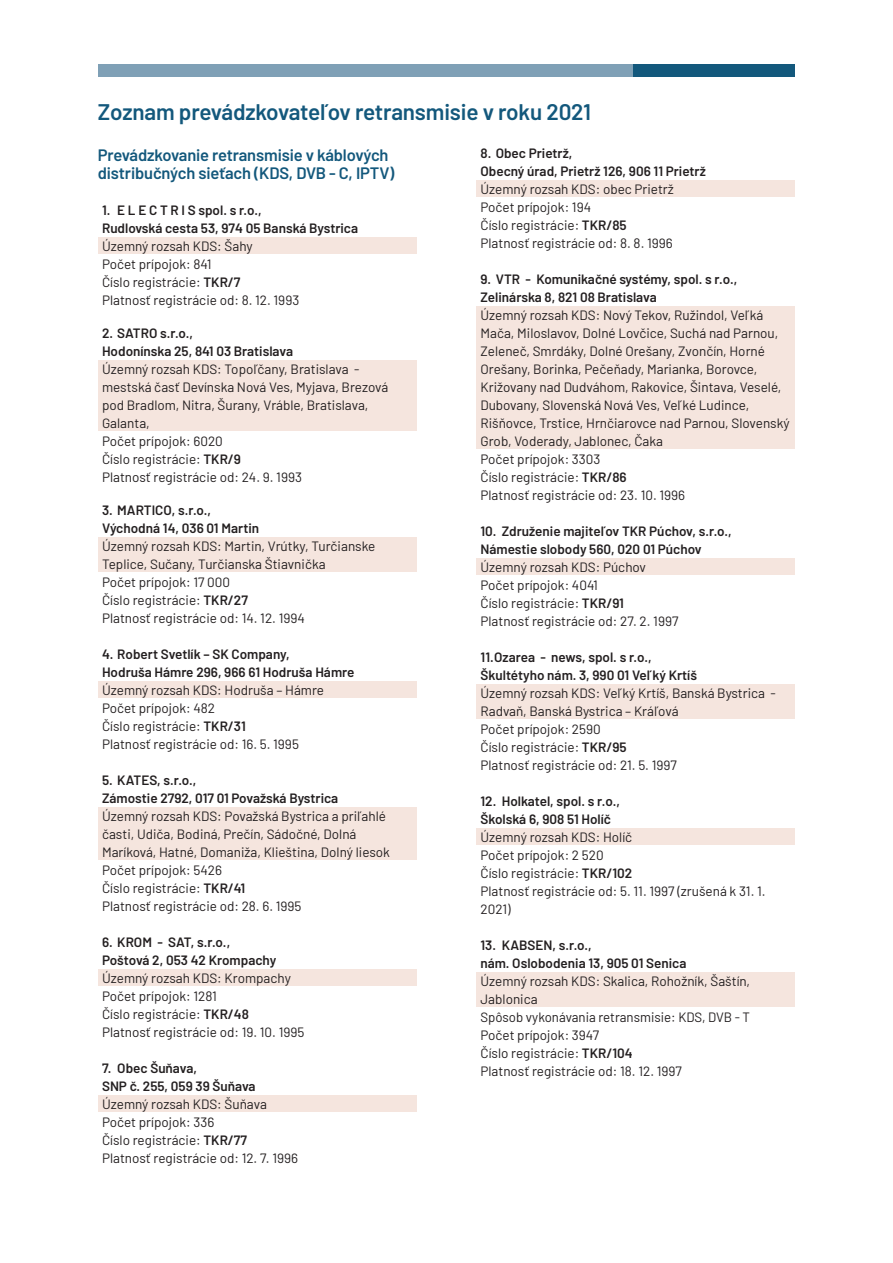
<style>
.page{position:relative;width:893px;height:1263px;background:#fff}
.page>*{position:absolute;margin:0;border:0;box-sizing:border-box;transform-origin:0 0}
.t1{font:600 22.5px "Barlow";letter-spacing:-.01em;color:#13587c}
.t2{font:600 16.5px/18px "Barlow";letter-spacing:-.01em;color:#13587c}
.t3{font:13.5px/18px "Barlow";color:#231f20}
.t4{font:600 13.5px/18px "Barlow";color:#231f20}
.s1{font-weight:600}
</style>
<div class="page">
<div style="left:98px;top:64px;width:536px;height:13px;background:#7fa0b6"></div>
<div style="left:634px;top:64px;width:161px;height:13px;background:#13587c"></div>
<div style="left:98px;top:238px;width:319px;height:16px;background:#f5e5de"></div>
<div style="left:98px;top:361px;width:319px;height:70px;background:#f5e5de"></div>
<div style="left:98px;top:538px;width:319px;height:34px;background:#f5e5de"></div>
<div style="left:98px;top:682px;width:319px;height:16px;background:#f5e5de"></div>
<div style="left:98px;top:808px;width:319px;height:52px;background:#f5e5de"></div>
<div style="left:98px;top:970px;width:319px;height:16px;background:#f5e5de"></div>
<div style="left:98px;top:1096px;width:319px;height:16px;background:#f5e5de"></div>
<div style="left:476px;top:181px;width:319px;height:16px;background:#f5e5de"></div>
<div style="left:476px;top:307px;width:319px;height:142px;background:#f5e5de"></div>
<div style="left:476px;top:559px;width:319px;height:16px;background:#f5e5de"></div>
<div style="left:476px;top:685px;width:319px;height:34px;background:#f5e5de"></div>
<div style="left:476px;top:829px;width:319px;height:16px;background:#f5e5de"></div>
<div style="left:476px;top:973px;width:319px;height:34px;background:#f5e5de"></div>
<p class="t1" style="left:98px;top:96px;width:495px">Zoznam prevádzkovateľov retransmisie v roku 2021</p>
<p class="t2" style="left:98px;top:145px;width:298px">Prevádzkovanie retransmisie v káblových distribučných sieťach (KDS, DVB - C, IPTV)</p>
<p class="t4" style="left:102px;top:200px;width:258px">1. E L E C T R I S spol. s r.o.,<br>Rudlovská cesta 53, 974 05 Banská Bystrica</p>
<p class="t3" style="left:102px;top:236px;width:152px">Územný rozsah KDS: Šahy</p>
<p class="t3" style="left:102px;top:254px;width:111px">Počet prípojok: 841</p>
<p class="t3" style="left:102px;top:272px;width:140px">Číslo registrácie: <span class="s1">TKR/7</span></p>
<p class="t3" style="left:102px;top:290px;width:199px">Platnosť registrácie od: 8. 12. 1993</p>
<p class="t4" style="left:102px;top:323px;width:192px">2. SATRO s.r.o.,<br>Hodonínska 25, 841 03 Bratislava</p>
<p class="t3" style="left:102px;top:359px;width:288px">Územný rozsah KDS: Topoľčany, Bratislava - mestská časť Devínska Nová Ves, Myjava, Brezová pod Bradlom, Nitra, Šurany, Vráble, Bratislava, Galanta,</p>
<p class="t3" style="left:102px;top:431px;width:122px">Počet prípojok: 6020</p>
<p class="t3" style="left:102px;top:449px;width:141px">Číslo registrácie: <span class="s1">TKR/9</span></p>
<p class="t3" style="left:102px;top:467px;width:201px">Platnosť registrácie od: 24. 9. 1993</p>
<p class="t4" style="left:102px;top:500px;width:159px">3. MARTICO, s.r.o.,<br>Východná 14, 036 01 Martin</p>
<p class="t3" style="left:102px;top:536px;width:275px">Územný rozsah KDS: Martin, Vrútky, Turčianske<br>Teplice, Sučany, Turčianska Štiavnička</p>
<p class="t3" style="left:102px;top:572px;width:130px">Počet prípojok: 17 000</p>
<p class="t3" style="left:102px;top:590px;width:147px">Číslo registrácie: <span class="s1">TKR/27</span></p>
<p class="t3" style="left:102px;top:608px;width:204px">Platnosť registrácie od: 14. 12. 1994</p>
<p class="t4" style="left:102px;top:644px;width:254px">4. Robert Svetlík – SK Company,<br>Hodruša Hámre 296, 966 61 Hodruša Hámre</p>
<p class="t3" style="left:102px;top:680px;width:224px">Územný rozsah KDS: Hodruša – Hámre</p>
<p class="t3" style="left:102px;top:698px;width:115px">Počet prípojok: 482</p>
<p class="t3" style="left:102px;top:716px;width:145px">Číslo registrácie: <span class="s1">TKR/31</span></p>
<p class="t3" style="left:102px;top:734px;width:198px">Platnosť registrácie od: 16. 5. 1995</p>
<p class="t4" style="left:102px;top:770px;width:238px">5. KATES, s.r.o.,<br>Zámostie 2792, 017 01 Považská Bystrica</p>
<p class="t3" style="left:102px;top:806px;width:289px">Územný rozsah KDS: Považská Bystrica a priľahlé časti, Udiča, Bodiná, Prečín, Sádočné, Dolná<br>Maríková, Hatné, Domaniža, Klieština, Dolný liesok</p>
<p class="t3" style="left:102px;top:860px;width:122px">Počet prípojok: 5426</p>
<p class="t3" style="left:102px;top:878px;width:145px">Číslo registrácie: <span class="s1">TKR/41</span></p>
<p class="t3" style="left:102px;top:896px;width:201px">Platnosť registrácie od: 28. 6. 1995</p>
<p class="t4" style="left:102px;top:932px;width:176px">6. KROM - SAT, s.r.o.,<br>Poštová 2, 053 42 Krompachy</p>
<p class="t3" style="left:102px;top:968px;width:190px">Územný rozsah KDS: Krompachy</p>
<p class="t3" style="left:102px;top:986px;width:116px">Počet prípojok: 1281</p>
<p class="t3" style="left:102px;top:1004px;width:149px">Číslo registrácie: <span class="s1">TKR/48</span></p>
<p class="t3" style="left:102px;top:1022px;width:204px">Platnosť registrácie od: 19. 10. 1995</p>
<p class="t4" style="left:102px;top:1058px;width:155px">7. Obec Šuňava,<br>SNP č. 255, 059 39 Šuňava</p>
<p class="t3" style="left:102px;top:1094px;width:166px">Územný rozsah KDS: Šuňava</p>
<p class="t3" style="left:102px;top:1112px;width:114px">Počet prípojok: 336</p>
<p class="t3" style="left:102px;top:1130px;width:147px">Číslo registrácie: <span class="s1">TKR/77</span></p>
<p class="t3" style="left:102px;top:1148px;width:198px">Platnosť registrácie od: 12. 7. 1996</p>
<p class="t4" style="left:480px;top:143px;width:227px">8. Obec Prietrž,<br>Obecný úrad, Prietrž 126, 906 11 Prietrž</p>
<p class="t3" style="left:480px;top:179px;width:195px">Územný rozsah KDS: obec Prietrž</p>
<p class="t3" style="left:480px;top:197px;width:112px">Počet prípojok: 194</p>
<p class="t3" style="left:480px;top:215px;width:148px">Číslo registrácie: <span class="s1">TKR/85</span></p>
<p class="t3" style="left:480px;top:233px;width:194px">Platnosť registrácie od: 8. 8. 1996</p>
<p class="t4" style="left:480px;top:269px;width:258px">9. VTR - Komunikačné systémy, spol. s r.o.,<br>Zelinárska 8, 821 08 Bratislava</p>
<p class="t3" style="left:480px;top:305px;width:311px">Územný rozsah KDS: Nový Tekov, Ružindol, Veľká Mača, Miloslavov, Dolné Lovčice, Suchá nad Parnou, Zeleneč, Smrdáky, Dolné Orešany, Zvončín, Horné Orešany, Borinka, Pečeňady, Marianka, Borovce, Križovany nad Dudváhom, Rakovice, Šintava, Veselé, Dubovany, Slovenská Nová Ves, Veľké Ludince, Rišňovce, Trstice, Hrnčiarovce nad Parnou, Slovenský Grob, Voderady, Jablonec, Čaka</p>
<p class="t3" style="left:480px;top:449px;width:121px">Počet prípojok: 3303</p>
<p class="t3" style="left:480px;top:467px;width:148px">Číslo registrácie: <span class="s1">TKR/86</span></p>
<p class="t3" style="left:480px;top:485px;width:206px">Platnosť registrácie od: 23. 10. 1996</p>
<p class="t4" style="left:480px;top:521px;width:253px">10. Združenie majiteľov TKR Púchov, s.r.o.,<br>Námestie slobody 560, 020 01 Púchov</p>
<p class="t3" style="left:480px;top:557px;width:167px">Územný rozsah KDS: Púchov</p>
<p class="t3" style="left:480px;top:575px;width:119px">Počet prípojok: 4041</p>
<p class="t3" style="left:480px;top:593px;width:145px">Číslo registrácie: <span class="s1">TKR/91</span></p>
<p class="t3" style="left:480px;top:611px;width:199px">Platnosť registrácie od: 27. 2. 1997</p>
<p class="t4" style="left:480px;top:647px;width:218px">11.Ozarea - news, spol. s r.o.,<br>Škultétyho nám. 3, 990 01 Veľký Krtíš</p>
<p class="t3" style="left:480px;top:683px;width:297px">Územný rozsah KDS: Veľký Krtíš, Banská Bystrica -<br>Radvaň, Banská Bystrica – Kráľová</p>
<p class="t3" style="left:480px;top:719px;width:122px">Počet prípojok: 2590</p>
<p class="t3" style="left:480px;top:737px;width:148px">Číslo registrácie: <span class="s1">TKR/95</span></p>
<p class="t3" style="left:480px;top:755px;width:198px">Platnosť registrácie od: 21. 5. 1997</p>
<p class="t4" style="left:480px;top:791px;width:141px">12. Holkatel, spol. s r.o.,<br>Školská 6, 908 51 Holíč</p>
<p class="t3" style="left:480px;top:827px;width:153px">Územný rozsah KDS: Holíč</p>
<p class="t3" style="left:480px;top:845px;width:125px">Počet prípojok: 2 520</p>
<p class="t3" style="left:480px;top:863px;width:153px">Číslo registrácie: <span class="s1">TKR/102</span></p>
<p class="t3" style="left:480px;top:881px;width:287px">Platnosť registrácie od: 5. 11. 1997 (zrušená k 31. 1.<br>2021)</p>
<p class="t4" style="left:480px;top:935px;width:207px">13. KABSEN, s.r.o.,<br>nám. Oslobodenia 13, 905 01 Senica</p>
<p class="t3" style="left:480px;top:971px;width:271px">Územný rozsah KDS: Skalica, Rohožník, Šaštín,<br>Jablonica</p>
<p class="t3" style="left:480px;top:1007px;width:271px">Spôsob vykonávania retransmisie: KDS, DVB - T</p>
<p class="t3" style="left:480px;top:1025px;width:120px">Počet prípojok: 3947</p>
<p class="t3" style="left:480px;top:1043px;width:154px">Číslo registrácie: <span class="s1">TKR/104</span></p>
<p class="t3" style="left:480px;top:1061px;width:203px">Platnosť registrácie od: 18. 12. 1997</p>
</div>
